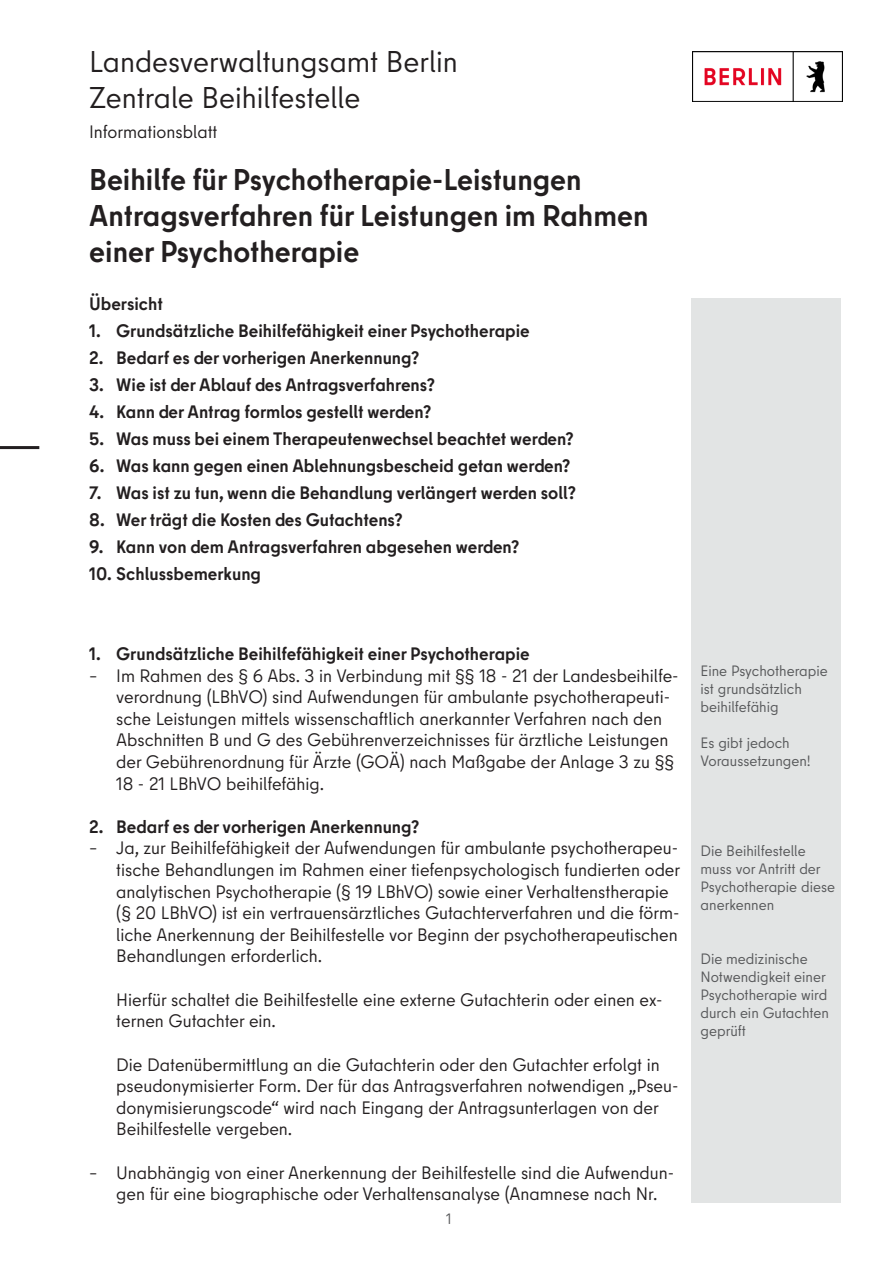
<style>
.page{position:relative;width:893px;height:1263px;background:#fff}
.page>*{position:absolute;margin:0;border:0;box-sizing:border-box;transform-origin:0 0}
.Fließtext_12_PT{font:700 30px/36px "Berlin Type";color:#231f20}
.t1{font:30px "Berlin Type";color:#231f20}
.t2{font:18px/21.6px "Berlin Type";color:#231f20}
.Fließtext_12_PT_bold{font:700 18px "Berlin Type";color:#231f20}
.INfotext_10_PT{font:15px/18px "Berlin Type";color:#57585a}
</style>
<div class="page">
<hr style="left:0;top:446px;width:39px;height:3px;background:#231f20">
<img style="left:692px;top:51px;width:150px;height:50px">
<div style="left:692px;top:298px;width:149px;height:904px;background:#e2e4e4"></div>
<p class="t1" style="left:89px;top:43px;width:370px">Landesverwaltungsamt Berlin</p>
<p class="t1" style="left:89px;top:79px;width:273px">Zentrale Beihilfestelle</p>
<p class="t2" style="left:89px;top:121px;width:130px">Informationsblatt</p>
<p class="Fließtext_12_PT" style="left:89px;top:162px;width:494px">Beihilfe für Psychotherapie-Leistungen</p>
<p class="Fließtext_12_PT" style="left:89px;top:198px;width:561px">Antragsverfahren für Leistungen im Rahmen einer Psychotherapie</p>
<p class="Fließtext_12_PT_bold" style="left:89px;top:292px;width:75px">Übersicht</p>
<p class="Fließtext_12_PT_bold" style="left:89px;top:319px;width:442px">1. Grundsätzliche Beihilfefähigkeit einer Psychotherapie</p>
<p class="Fließtext_12_PT_bold" style="left:89px;top:346px;width:332px">2. Bedarf es der vorherigen Anerkennung?</p>
<p class="Fließtext_12_PT_bold" style="left:89px;top:373px;width:347px">3. Wie ist der Ablauf des Antragsverfahrens?</p>
<p class="Fließtext_12_PT_bold" style="left:89px;top:400px;width:344px">4. Kann der Antrag formlos gestellt werden?</p>
<p class="Fließtext_12_PT_bold" style="left:89px;top:427px;width:486px">5. Was muss bei einem Therapeutenwechsel beachtet werden?</p>
<p class="Fließtext_12_PT_bold" style="left:89px;top:454px;width:483px">6. Was kann gegen einen Ablehnungsbescheid getan werden?</p>
<p class="Fließtext_12_PT_bold" style="left:89px;top:481px;width:488px">7. Was ist zu tun, wenn die Behandlung verlängert werden soll?</p>
<p class="Fließtext_12_PT_bold" style="left:89px;top:508px;width:315px">8. Wer trägt die Kosten des Gutachtens?</p>
<p class="Fließtext_12_PT_bold" style="left:89px;top:535px;width:432px">9. Kann von dem Antragsverfahren abgesehen werden?</p>
<p class="Fließtext_12_PT_bold" style="left:89px;top:562px;width:173px">10. Schlussbemerkung</p>
<p class="Fließtext_12_PT_bold" style="left:89px;top:642px;width:442px">1. Grundsätzliche Beihilfefähigkeit einer Psychotherapie</p>
<p class="t2" style="left:116px;top:665px;width:564px;text-indent:-27px">– Im Rahmen des § 6 Abs. 3 in Verbindung mit §§ 18 - 21 der Landesbeihilfe&shy;verordnung (LBhVO) sind Aufwendungen für ambulante psychotherapeuti&shy;sche Leistungen mittels wissenschaftlich anerkannter Verfahren nach den Abschnitten B und G des Gebührenverzeichnisses für ärztliche Leistungen der Gebührenordnung für Ärzte (GOÄ) nach Maßgabe der Anlage 3 zu §§ 18 - 21 LBhVO beihilfefähig.</p>
<p class="Fließtext_12_PT_bold" style="left:89px;top:815px;width:332px">2. Bedarf es der vorherigen Anerkennung?</p>
<p class="t2" style="left:116px;top:837px;width:565px;text-indent:-27px">– Ja, zur Beihilfefähigkeit der Aufwendungen für ambulante psychotherapeu&shy;tische Behandlungen im Rahmen einer tiefenpsychologisch fundierten oder analytischen Psychotherapie (§ 19 LBhVO) sowie einer Verhaltenstherapie (§ 20 LBhVO) ist ein vertrauensärztliches Gutachterverfahren und die förm&shy;liche Anerkennung der Beihilfestelle vor Beginn der psychotherapeutischen Behandlungen erforderlich.</p>
<p class="t2" style="left:116px;top:989px;width:548px">Hierfür schaltet die Beihilfestelle eine externe Gutachterin oder einen ex&shy;ternen Gutachter ein.</p>
<p class="t2" style="left:116px;top:1053px;width:564px">Die Datenübermittlung an die Gutachterin oder den Gutachter erfolgt in pseudonymisierter Form. Der für das Antragsverfahren notwendigen „Pseu&shy;donymisierungscode“ wird nach Eingang der Antragsunterlagen von der Beihilfestelle vergeben.</p>
<p class="t2" style="left:89px;top:1161px;width:586px;text-align:center">– Unabhängig von einer Anerkennung der Beihilfestelle sind die Aufwendun&shy;gen für eine biographische oder Verhaltensanalyse (Anamnese nach Nr.</p>
<p class="INfotext_10_PT" style="left:446px;top:1209px;width:7px">1</p>
<p class="INfotext_10_PT" style="left:701px;top:662px;width:129px">Eine Psychotherapie</p>
<p class="INfotext_10_PT" style="left:701px;top:680px;width:103px">ist grundsätzlich</p>
<p class="INfotext_10_PT" style="left:701px;top:698px;width:80px">beihilfefähig</p>
<p class="INfotext_10_PT" style="left:701px;top:734px;width:91px">Es gibt jedoch</p>
<p class="INfotext_10_PT" style="left:701px;top:752px;width:112px">Voraussetzungen!</p>
<p class="INfotext_10_PT" style="left:701px;top:842px;width:122px">Die Beihilfestelle muss vor Antritt der</p>
<p class="INfotext_10_PT" style="left:701px;top:878px;width:136px">Psychotherapie diese</p>
<p class="INfotext_10_PT" style="left:701px;top:896px;width:75px">anerkennen</p>
<p class="INfotext_10_PT" style="left:701px;top:950px;width:109px">Die medizinische</p>
<p class="INfotext_10_PT" style="left:701px;top:968px;width:127px">Notwendigkeit einer</p>
<p class="INfotext_10_PT" style="left:701px;top:986px;width:128px">Psychotherapie wird</p>
<p class="INfotext_10_PT" style="left:701px;top:1004px;width:130px">durch ein Gutachten geprüft</p>
</div>
